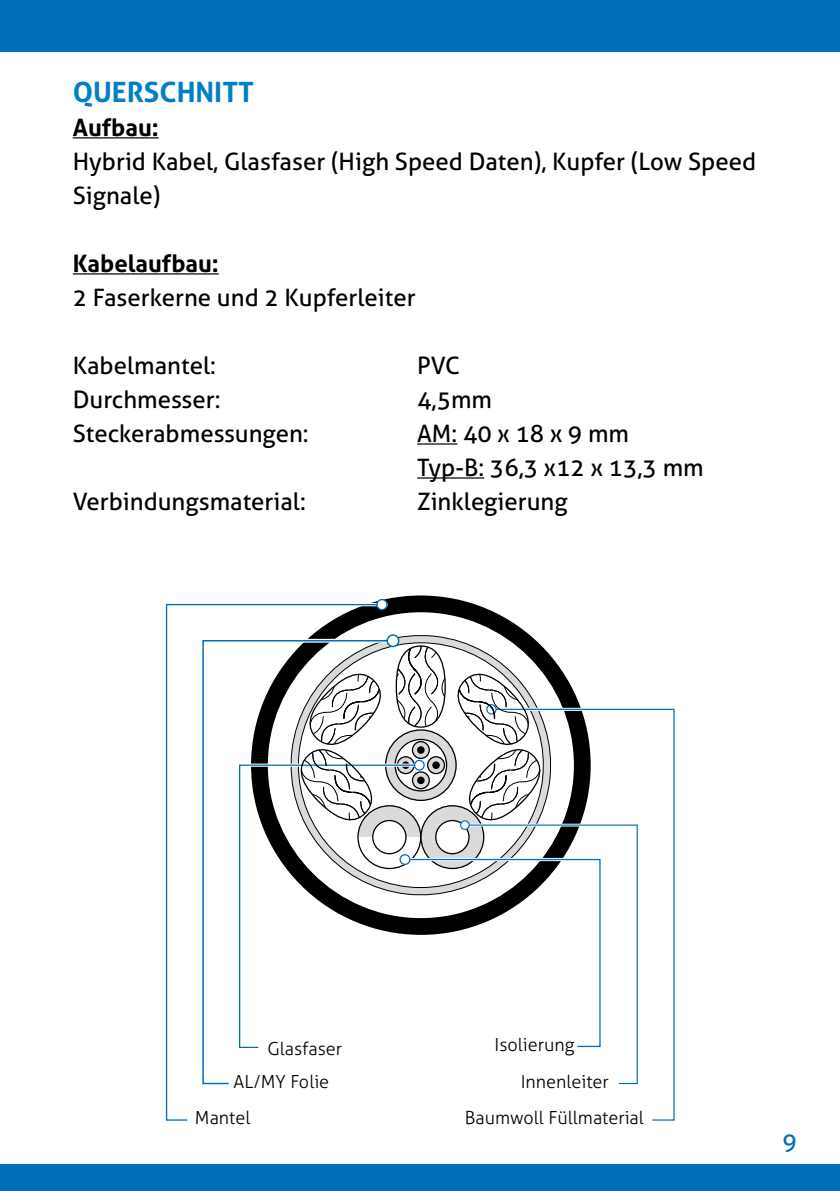
<style>
.page{position:relative;width:840px;height:1191px;background:#fff}
.page>*{position:absolute;margin:0;border:0;box-sizing:border-box;transform-origin:0 0}
.t1{font:700 28px "Aller";color:#0080c4}
.t2{font:24px/34px "Aller";color:#000}
.t3{font:700 24px "Aller";color:#000}
.t4{font:24px "Aller";color:#006eb8}
.t5{font:300 18px/32.8px "Aller";color:#000}
</style>
<div class="page">
<div style="left:0;top:1164px;width:839px;height:27px;background:#006eb8"></div>
<div style="left:0;top:0;width:839px;height:52px;background:#006eb8"></div>
<hr style="left:73px;top:137px;width:86px;height:2px;background:#000">
<hr style="left:73px;top:273px;width:146px;height:2px;background:#000">
<hr style="left:417px;top:443px;width:40px;height:2px;background:#000">
<hr style="left:417px;top:477px;width:67px;height:2px;background:#000">
<svg style="left:387px;top:595px;width:173px;height:72px"></svg>
<svg style="left:391px;top:628px;width:166px;height:39px"></svg>
<svg style="left:165px;top:604px;width:218px;height:517px"></svg>
<svg style="left:376px;top:599px;width:11px;height:11px"></svg>
<svg style="left:199px;top:637px;width:204px;height:450px"></svg>
<svg style="left:201px;top:639px;width:193px;height:446px"></svg>
<svg style="left:386px;top:634px;width:13px;height:13px"></svg>
<svg style="left:602px;top:708px;width:72px;height:413px"></svg>
<svg style="left:602px;top:824px;width:36px;height:260px"></svg>
<svg style="left:396px;top:646px;width:49px;height:81px"></svg>
<svg style="left:296px;top:667px;width:306px;height:382px"></svg>
<p class="t1" style="left:73px;top:75px;width:183px">QUERSCHNITT</p>
<p class="t3" style="left:73px;top:113px;width:87px">Aufbau:</p>
<p class="t2" style="left:73px;top:144px;width:684px">Hybrid Kabel, Glasfaser (High Speed Daten), Kupfer (Low Speed<br>Signale)</p>
<p class="t3" style="left:73px;top:249px;width:147px">Kabelaufbau:</p>
<p class="t2" style="left:73px;top:280px;width:344px">2 Faserkerne und 2 Kupferleiter</p>
<p class="t2" style="left:73px;top:348px;width:145px">Kabelmantel:</p>
<p class="t2" style="left:417px;top:348px;width:44px">PVC</p>
<p class="t2" style="left:73px;top:382px;width:149px">Durchmesser:</p>
<p class="t2" style="left:417px;top:382px;width:76px">4,5mm</p>
<p class="t2" style="left:73px;top:416px;width:237px">Steckerabmessungen:</p>
<p class="t2" style="left:417px;top:416px;width:288px">AM: 40 x 18 x 9 mm<br>Typ-B: 36,3 x12 x 13,3 mm</p>
<p class="t2" style="left:73px;top:485px;width:234px">Verbindungsmaterial:</p>
<p class="t2" style="left:417px;top:485px;width:152px">Zinklegierung</p>
<p class="t5" style="left:233px;top:1032px;width:110px;text-indent:34px">Glasfaser<br>AL/MY Folie</p>
<p class="t5" style="left:195px;top:1101px;width:57px">Mantel</p>
<p class="t5" style="left:494px;top:1027px;width:81px">Isolierung</p>
<p class="t5" style="left:520px;top:1065px;width:90px">Innenleiter</p>
<p class="t5" style="left:464px;top:1101px;width:180px">Baumwoll Füllmaterial</p>
<p class="t4" style="left:782px;top:1126px;width:16px">9</p>
</div>
